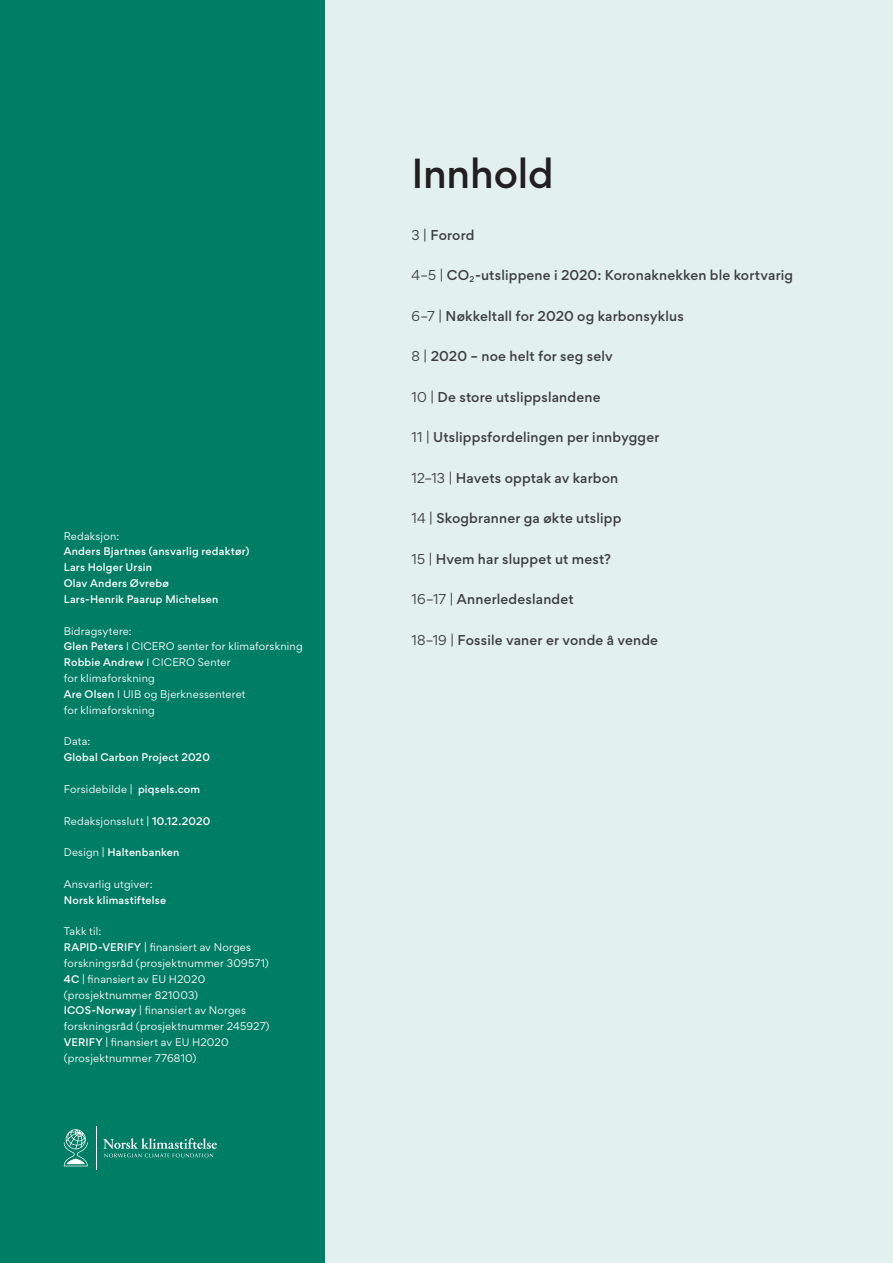
<style>
.page{position:relative;width:893px;height:1263px;background:#e2f1ee}
.page>*{position:absolute;margin:0;border:0;box-sizing:border-box;transform-origin:0 0}
.Overskrift{font:500 37.5px "Gordita";letter-spacing:-.005em;color:#231f20}
.Brødtekst{font:500 12.75px "Gordita";letter-spacing:.015em;color:#3e3e3f}
.Bildetekst{font:9.9px/15.8px "Gordita";letter-spacing:.02em;color:#fff}
.Bildetekst-2{font:500 9.9px "Gordita";letter-spacing:.025em;color:#fff}
.s1{font-weight:500}
.s2{font-weight:400}
</style>
<div class="page">
<div style="left:0;top:0;width:325px;height:1263px;background:#007d65"></div>
<hr style="left:96px;top:1126px;width:1px;height:43px;background:#fff">
<svg style="left:103px;top:1138px;width:114px;height:19px"></svg>
<svg style="left:64px;top:1129px;width:24px;height:37px"></svg>
<p class="Bildetekst" style="left:64px;top:528px;width:57px">Redaksjon:</p>
<p class="Bildetekst-2" style="left:64px;top:544px;width:187px">Anders Bjartnes (ansvarlig redaktør)</p>
<p class="Bildetekst-2" style="left:64px;top:560px;width:90px">Lars Holger Ursin</p>
<p class="Bildetekst-2" style="left:64px;top:576px;width:107px">Olav Anders Øvrebø</p>
<p class="Bildetekst-2" style="left:64px;top:592px;width:156px">Lars-Henrik Paarup Michelsen</p>
<p class="Bildetekst" style="left:64px;top:623px;width:70px">Bidragsytere:</p>
<p class="Bildetekst" style="left:64px;top:638px;width:240px"><span class="s1">Glen Peters</span> I CICERO senter for klimaforskning</p>
<p class="Bildetekst" style="left:64px;top:654px;width:168px"><span class="s1">Robbie Andrew</span> I CICERO Senter for klimaforskning</p>
<p class="Bildetekst" style="left:64px;top:686px;width:183px"><span class="s1">Are Olsen</span> I UIB og Bjerknessenteret for klimaforskning</p>
<p class="Bildetekst" style="left:64px;top:733px;width:28px">Data:</p>
<p class="Bildetekst-2" style="left:64px;top:750px;width:148px">Global Carbon Project 2020</p>
<p class="Bildetekst" style="left:64px;top:781px;width:138px">Forsidebilde | <span class="s1">piqsels.com</span></p>
<p class="Bildetekst" style="left:64px;top:812px;width:148px">Redaksjonsslutt | <span class="s1">10.12.2020</span></p>
<p class="Bildetekst-2" style="left:64px;top:845px;width:117px"><span class="s2">Design |</span> Haltenbanken</p>
<p class="Bildetekst" style="left:64px;top:876px;width:90px">Ansvarlig utgiver:</p>
<p class="Bildetekst-2" style="left:64px;top:892px;width:104px">Norsk klimastiftelse</p>
<p class="Bildetekst" style="left:64px;top:923px;width:39px">Takk til:</p>
<p class="Bildetekst" style="left:64px;top:939px;width:207px"><span class="s1">RAPID-VERIFY</span> | finansiert av Norges forskningsråd (prosjektnummer 309571)</p>
<p class="Bildetekst" style="left:64px;top:971px;width:143px"><span class="s1">4C</span> | finansiert av EU H2020 (prosjektnummer 821003)</p>
<p class="Bildetekst" style="left:64px;top:1002px;width:207px"><span class="s1">ICOS-Norway</span> | finansiert av Norges forskningsråd (prosjektnummer 245927)</p>
<p class="Bildetekst" style="left:64px;top:1034px;width:166px"><span class="s1">VERIFY</span> | finansiert av EU H2020 (prosjektnummer 776810)</p>
<p class="Overskrift" style="left:411px;top:145px;width:144px">Innhold</p>
<p class="Brødtekst" style="left:411px;top:225px;width:65px"><span class="s2">3 |</span> Forord</p>
<p class="Brødtekst" style="left:411px;top:266px;width:383px"><span class="s2">4–5 |</span> CO<sub>2</sub>-utslippene i 2020: Koronaknekken ble kortvarig</p>
<p class="Brødtekst" style="left:411px;top:306px;width:274px"><span class="s2">6–7 |</span> Nøkkeltall for 2020 og karbonsyklus</p>
<p class="Brødtekst" style="left:411px;top:347px;width:203px"><span class="s2">8 |</span> 2020 – noe helt for seg selv</p>
<p class="Brødtekst" style="left:411px;top:387px;width:191px"><span class="s2">10 |</span> De store utslippslandene</p>
<p class="Brødtekst" style="left:411px;top:428px;width:249px"><span class="s2">11 |</span> Utslippsfordelingen per innbygger</p>
<p class="Brødtekst" style="left:411px;top:468px;width:208px"><span class="s2">12–13 |</span> Havets opptak av karbon</p>
<p class="Brødtekst" style="left:411px;top:509px;width:211px"><span class="s2">14 |</span> Skogbranner ga økte utslipp</p>
<p class="Brødtekst" style="left:411px;top:549px;width:201px"><span class="s2">15 |</span> Hvem har sluppet ut mest?</p>
<p class="Brødtekst" style="left:411px;top:590px;width:164px"><span class="s2">16–17 |</span> Annerledeslandet</p>
<p class="Brødtekst" style="left:411px;top:630px;width:248px"><span class="s2">18–19 |</span> Fossile vaner er vonde å vende</p>
</div>
